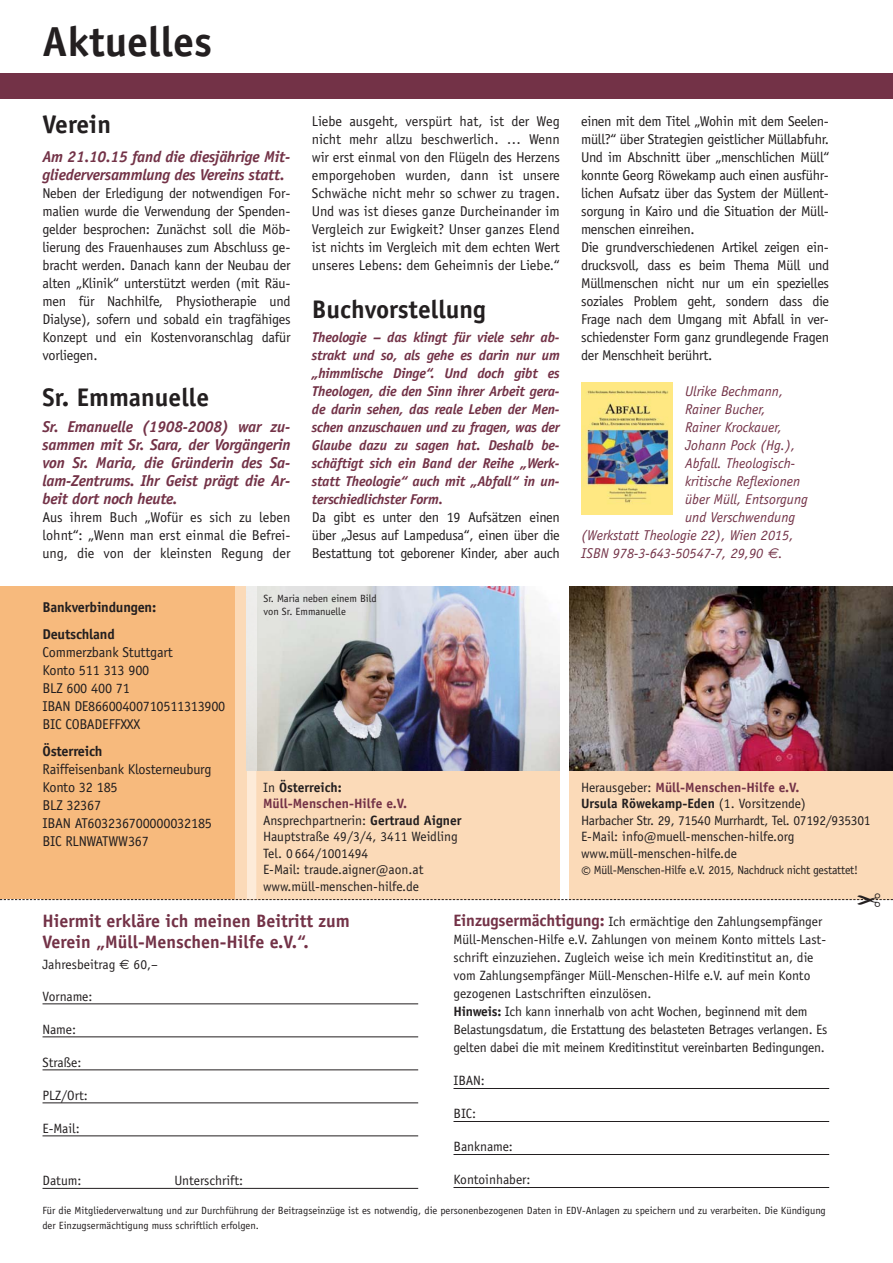
<style>
.page{position:relative;width:893px;height:1263px;background:#fff}
.page>*{position:absolute;margin:0;border:0;box-sizing:border-box;transform-origin:0 0}
.t1{font:700 42px "Officina Sans";color:#231f20}
.t2{font:700 25.5px "Officina Sans";color:#231f20}
.t3{font:700 18px/21px "Officina Sans";color:#733247}
.t4{font:italic 700 15.75px/18px "Officina Sans";letter-spacing:-.015em;color:#733247}
.t5{font:14.25px/18px "Officina Sans";letter-spacing:-.02em;color:#231f20;text-align:justify}
.t6{font:italic 700 14.25px/18px "Officina Sans";letter-spacing:-.015em;color:#733247;text-align:justify}
.t7{font:italic 14.25px "Officina Sans";color:#733247}
.t8{font:700 14.25px/27px "Officina Sans";letter-spacing:-.015em;color:#231f20}
.t9{font:13.5px/18px "Officina Sans";color:#231f20}
.t10{font:13.5px/16.5px "Officina Sans";letter-spacing:-.02em;color:#231f20}
.t11{font:12px "Officina Sans";letter-spacing:-.02em;color:#231f20}
.t12{font:10.5px/12.6px "Officina Sans";color:#231f20}
.s1{font-family:"Euro Sans"}
.s2{font-weight:700}
.s3{font-weight:700;color:#733247}
.s4{font-size:18px}
.s5{font-weight:700;font-size:16.5px;color:#733247}
</style>
<div class="page">
<div style="left:0;top:587px;width:246px;height:312px;background:#f7ba7d"></div>
<hr style="left:43px;top:1003px;width:375px;height:1px;background:#231f20">
<hr style="left:43px;top:1036px;width:375px;height:1px;background:#231f20">
<hr style="left:43px;top:1069px;width:375px;height:1px;background:#231f20">
<hr style="left:43px;top:1102px;width:375px;height:1px;background:#231f20">
<hr style="left:43px;top:1135px;width:375px;height:1px;background:#231f20">
<hr style="left:43px;top:1188px;width:375px;height:1px;background:#231f20">
<hr style="left:453px;top:1088px;width:376px;height:1px;background:#231f20">
<hr style="left:453px;top:1121px;width:376px;height:1px;background:#231f20">
<hr style="left:453px;top:1154px;width:376px;height:1px;background:#231f20">
<hr style="left:453px;top:1187px;width:376px;height:1px;background:#231f20">
<img style="left:256px;top:587px;width:304px;height:130px">
<img style="left:570px;top:587px;width:323px;height:130px">
<div style="left:235px;top:587px;width:11px;height:312px;background:#fbdab8"></div>
<div style="left:0;top:74px;width:893px;height:25px;background:#733247"></div>
<img style="left:581px;top:383px;width:91px;height:131px">
<svg style="left:0;top:717px;width:893px;height:184px"></svg>
<h1 class="t1" style="left:43px;top:26px;width:171px">Aktuelles</h1>
<h2 class="t2" style="left:43px;top:114px;width:70px">Verein</h2>
<p class="t4" style="left:43px;top:149px;width:249px">Am 21.10.15 fand die diesjährige Mit - glieder versammlung des Vereins statt.</p>
<p class="t5" style="left:43px;top:185px;width:250px">Neben der Erledigung der notwendigen For - malien wurde die Verwendung der Spen den - gelder besprochen: Zunächst soll die Möb - lierung des Frauenhauses zum Abschluss ge&shy;bracht werden. Danach kann der Neubau der alten „Klinik“ unterstützt werden (mit Räu - men für Nachhilfe, Physio therapie und Dialyse), sofern und sobald ein tragfähiges Konzept und ein Kosten vor anschlag dafür vorliegen.</p>
<h2 class="t2" style="left:43px;top:388px;width:168px">Sr. Emmanuelle</h2>
<p class="t4" style="left:43px;top:419px;width:250px;text-align:justify">Sr. Emanuelle (1908-2008) war zu&shy;sammen mit Sr. Sara, der Vorgängerin von Sr. Maria, die Gründerin des Sa - lam-Zentrums. Ihr Geist prägt die Ar - beit dort noch heute.</p>
<p class="t5" style="left:43px;top:509px;width:250px">Aus ihrem Buch „Wofür es sich zu leben lohnt“: „Wenn man erst einmal die Be frei - ung, die von der kleinsten Regung der</p>
<p class="t5" style="left:312px;top:113px;width:250px">Liebe ausgeht, verspürt hat, ist der Weg nicht mehr allzu beschwerlich. … Wenn wir erst einmal von den Flügeln des Herzens emporgehoben wurden, dann ist unsere Schwäche nicht mehr so schwer zu tragen.<br>Und was ist dieses ganze Durch einander im Vergleich zur Ewigkeit? Unser ganzes Elend ist nichts im Vergleich mit dem echten Wert unseres Lebens: dem Geheimnis der Liebe.“</p>
<h2 class="t2" style="left:312px;top:299px;width:176px">Buchvorstellung</h2>
<p class="t6" style="left:312px;top:329px;width:250px">Theologie – das klingt für viele sehr ab&shy;strakt und so, als gehe es darin nur um „himmlische Dinge“. Und doch gibt es Theologen, die den Sinn ihrer Arbeit gera&shy;de darin sehen, das reale Leben der Men - schen anzuschauen und zu fragen, was der Glaube dazu zu sagen hat. Deshalb be&shy;schäftigt sich ein Band der Reihe „Werk - statt Theologie“ auch mit „Abfall“ in un&shy;terschiedlichster Form.</p>
<p class="t5" style="left:312px;top:509px;width:250px">Da gibt es unter den 19 Aufsätzen einen über „Jesus auf Lampedusa“, einen über die Bestattung tot geborener Kinder, aber auch</p>
<p class="t5" style="left:581px;top:113px;width:250px;text-align:left">einen mit dem Titel „Wohin mit dem Seelen - müll?“ über Strategien geistlicher Müllabfuhr.<br>Und im Abschnitt über „menschlichen Müll“ konnte Georg Röwekamp auch einen ausführ&shy;lichen Aufsatz über das System der Müll ent - sorgung in Kairo und die Situation der Müll - menschen einreihen.<br>Die grundverschiedenen Artikel zeigen ein&shy;drucksvoll, dass es beim Thema Müll und Müllmenschen nicht nur um ein spezielles soziales Problem geht, sondern dass die Frage nach dem Umgang mit Abfall in ver&shy;schiedenster Form ganz grundlegende Fragen der Menschheit berührt.</p>
<p class="t7" style="left:685px;top:386px;width:100px">Ulrike Bechmann,</p>
<p class="t7" style="left:685px;top:404px;width:82px">Rainer Bucher,</p>
<p class="t7" style="left:685px;top:422px;width:98px">Rainer Krockauer,</p>
<p class="t7" style="left:685px;top:440px;width:112px">Johann Pock (Hg.),</p>
<p class="t7" style="left:685px;top:458px;width:111px">Abfall. Theologisch-</p>
<p class="t7" style="left:685px;top:476px;width:117px">kritische Reflexionen</p>
<p class="t7" style="left:685px;top:494px;width:124px">über Müll, Entsorgung</p>
<p class="t7" style="left:685px;top:512px;width:111px">und Verschwendung</p>
<p class="t7" style="left:581px;top:530px;width:214px">(Werkstatt Theologie 22), Wien 2015,</p>
<p class="t7" style="left:581px;top:548px;width:203px">ISBN 978-3-643-50547-7, 29,90 <span class="s1">€</span>.</p>
<p class="t8" style="left:43px;top:595px;width:115px">Bankverbindungen:<br>Deutschland</p>
<p class="t5" style="left:43px;top:644px;width:184px;text-align:left">Commerzbank Stuttgart<br>Konto 511 313 900<br>BLZ 600 400 71<br>IBAN DE86600400710511313900<br>BIC COBADEFFXXX</p>
<p class="t8" style="left:43px;top:739px;width:62px">Österreich</p>
<p class="t5" style="left:43px;top:761px;width:171px;text-align:left">Raiffeisenbank Klosterneuburg<br>Konto 32 185<br>BLZ 32367<br>IBAN AT603236700000032185<br>BIC RLNWATWW367</p>
<p class="t12" style="left:263px;top:593px;width:115px">Sr. Maria neben einem Bild von Sr. Emmanuelle</p>
<p class="t9" style="left:263px;top:780px;width:200px;line-height:16.5px">In <span class="s2">Österreich:<br></span><span class="s3">Müll-Menschen-Hilfe e.V.<br></span>Ansprechpartnerin: <span class="s2">Gertraud Aigner<br></span>Hauptstraße 49/3/4, 3411 Weidling<br>Tel. 0 664/1001494<br>E-Mail: traude.aigner@aon.at www.müll-menschen-hilfe.de</p>
<p class="t10" style="left:581px;top:780px;width:291px">Herausgeber: <span class="s3">Müll-Menschen-Hilfe e.V.<br></span><span class="s2">Ursula Röwekamp-Eden</span> (1. Vorsitzende)<br>Harbacher Str. 29, 71540 Murrhardt, Tel. 07192/935301<br>E-Mail: info@muell-menschen-hilfe.org www.müll-menschen-hilfe.de</p>
<p class="t11" style="left:581px;top:866px;width:279px"><span class="s4">©</span> Müll-Menschen-Hilfe e.V. 2015, Nachdruck nicht gestattet!</p>
<p class="t3" style="left:43px;top:912px;width:309px">Hiermit erkläre ich meinen Beitritt zum<br>Verein „Müll-Menschen-Hilfe e.V.“.</p>
<p class="t9" style="left:43px;top:957px;width:117px">Jahresbeitrag <span class="s1">€</span> 60,–</p>
<p class="t9" style="left:43px;top:988px;width:51px">Vorname:</p>
<p class="t9" style="left:43px;top:1021px;width:35px">Name:</p>
<p class="t9" style="left:43px;top:1054px;width:40px">Straße:</p>
<p class="t9" style="left:43px;top:1087px;width:47px">PLZ/Ort:</p>
<p class="t9" style="left:43px;top:1120px;width:39px">E-Mail:</p>
<p class="t9" style="left:43px;top:1173px;width:40px">Datum:</p>
<p class="t9" style="left:174px;top:1173px;width:70px">Unterschrift:</p>
<p class="t9" style="left:453px;top:914px;width:375px"><span class="s5">Einzugsermächtigung:</span> Ich ermächtige den Zahlungsempfänger Müll-Menschen-Hilfe e.V. Zahlungen von meinem Konto mittels Last&shy;schrift einzuziehen. Zugleich weise ich mein Kreditinstitut an, die vom Zahlungsempfänger Müll-Menschen-Hilfe e.V. auf mein Konto gezogenen Lastschriften einzulösen.<br><span class="s2">Hinweis:</span> Ich kann innerhalb von acht Wochen, beginnend mit dem Belastungsdatum, die Erstattung des belasteten Betrages verlangen. Es gelten dabei die mit meinem Kreditinstitut vereinbarten Bedingungen.</p>
<p class="t9" style="left:453px;top:1073px;width:33px">IBAN:</p>
<p class="t9" style="left:453px;top:1106px;width:24px">BIC:</p>
<p class="t9" style="left:453px;top:1139px;width:61px">Bankname:</p>
<p class="t9" style="left:453px;top:1172px;width:78px">Kontoinhaber:</p>
<p class="t12" style="left:43px;top:1204px;width:785px;line-height:15px">Für die Mitgliederverwaltung und zur Durchführung der Beitragseinzüge ist es notwendig, die personenbezogenen Daten in EDV-Anlagen zu speichern und zu verarbeiten. Die Kündigung der Einzugsermächtigung muss schriftlich erfolgen.</p>
</div>
